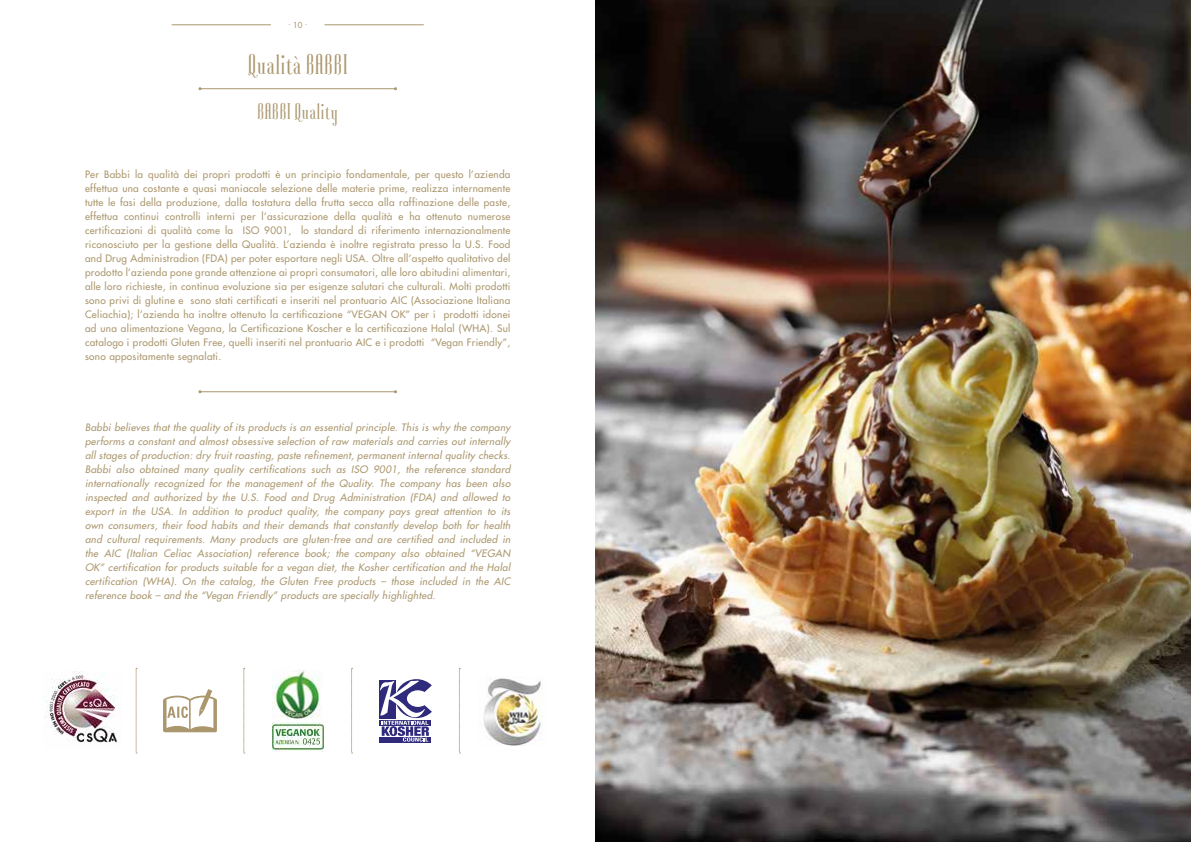
<style>
.page{position:relative;width:1191px;height:842px;background:#fff}
.page>*{position:absolute;margin:0;border:0;box-sizing:border-box;transform-origin:0 0}
.t1{font:30px "Ayres";letter-spacing:.03em;color:#ab976e}
.t2{font:24px "Ayres";letter-spacing:.03em;color:#ab976e}
.t3{font:500 10px/14px "Futura Std";letter-spacing:.03em;color:#ab976e;text-align:justify}
.t4{font:italic 500 10px/14px "Futura Std";letter-spacing:.03em;color:#ab976e;text-align:justify}
.t5{font:500 8px "Futura Std";color:#ab976e}
</style>
<div class="page">
<img style="left:595px;top:0;width:596px;height:842px">
<hr style="left:324px;top:25px;width:100px;height:1px;background:#ab976e">
<hr style="left:172px;top:25px;width:99px;height:1px;background:#ab976e">
<hr style="left:200px;top:391px;width:195px;height:1px;background:#ab976e">
<hr style="left:200px;top:88px;width:195px;height:1px;background:#ab976e">
<img style="left:43px;top:671px;width:78px;height:72px">
<img style="left:273px;top:670px;width:48px;height:49px">
<img style="left:272px;top:722px;width:51px;height:30px">
<img style="left:483px;top:678px;width:60px;height:67px">
<div style="left:379px;top:680px;width:17px;height:38px;background:#2f2a7b"></div>
<div style="left:379px;top:720px;width:52px;height:5px;background:#2f2a7b"></div>
<svg style="left:379px;top:737px;width:52px;height:5px"></svg>
<svg style="left:380px;top:679px;width:52px;height:62px"></svg>
<svg style="left:163px;top:689px;width:54px;height:43px"></svg>
<svg style="left:136px;top:668px;width:1px;height:86px"></svg>
<svg style="left:244px;top:668px;width:1px;height:86px"></svg>
<svg style="left:351px;top:668px;width:1px;height:86px"></svg>
<svg style="left:459px;top:668px;width:1px;height:86px"></svg>
<p class="t5" style="left:288px;top:19px;width:20px">. 10 .</p>
<h1 class="t1" style="left:248px;top:47px;width:101px">Qualità BABBI</h1>
<h2 class="t2" style="left:257px;top:98px;width:82px">BABBI Quality</h2>
<p class="t3" style="left:85px;top:168px;width:427px">Per Babbi la qualità dei propri prodotti è un principio fondamentale, per questo l’azienda effettua una costante e quasi maniacale selezione delle materie prime, realizza internamente tutte le fasi della produzione, dalla tostatura della frutta secca alla raffinazione delle paste, effettua continui controlli interni per l’assicurazione della qualità e ha ottenuto numerose certificazioni di qualità come la ISO 9001, lo standard di riferimento internazionalmente riconosciuto per la gestione della Qualità. L’azienda è inoltre registrata presso la U.S. Food and Drug Administradion (FDA) per poter esportare negli USA. Oltre all’aspetto qualitativo del prodotto l’azienda pone grande attenzione ai propri consumatori, alle loro abitudini alimentari, alle loro richieste, in continua evoluzione sia per esigenze salutari che culturali. Molti prodotti sono privi di glutine e sono stati certificati e inseriti nel prontuario AIC (Associazione Italiana Celiachia); l’azienda ha inoltre ottenuto la certificazione “VEGAN OK” per i prodotti idonei ad una alimentazione Vegana, la Certificazione Koscher e la certificazione Halal (WHA). Sul catalogo i prodotti Gluten Free, quelli inseriti nel prontuario AIC e i prodotti “Vegan Friendly”, sono appositamente segnalati.</p>
<p class="t4" style="left:85px;top:421px;width:427px">Babbi believes that the quality of its products is an essential principle. This is why the company performs a constant and almost obsessive selection of raw materials and carries out internally all stages of production: dry fruit roasting, paste refinement, permanent internal quality checks.<br>Babbi also obtained many quality certifications such as ISO 9001, the reference standard internationally recognized for the management of the Quality. The company has been also inspected and authorized by the U.S. Food and Drug Administration (FDA) and allowed to export in the USA. In addition to product quality, the company pays great attention to its own consumers, their food habits and their demands that constantly develop both for health and cultural requirements. Many products are gluten-free and are certified and included in the AIC (Italian Celiac Association) reference book; the company also obtained “VEGAN OK” certification for products suitable for a vegan diet, the Kosher certification and the Halal certification (WHA). On the catalog, the Gluten Free products – those included in the AIC reference book – and the “Vegan Friendly” products are specially highlighted.</p>
</div>
